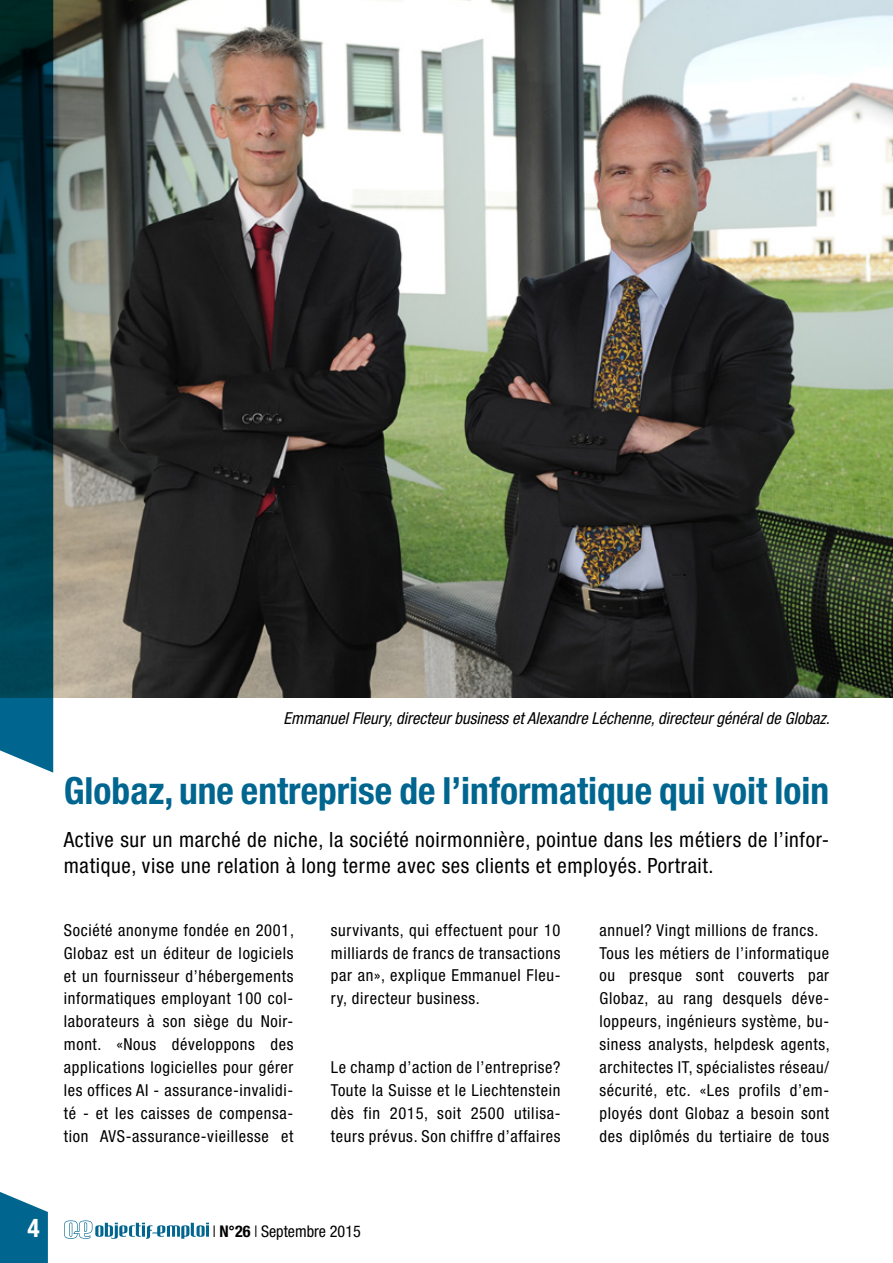
<style>
.page{position:relative;width:893px;height:1263px;background:#fff}
.page>*{position:absolute;margin:0;border:0;box-sizing:border-box;transform-origin:0 0}
.t1{font:700 condensed 37.5px "Helvetica Neue LT";color:#006690}
.t2{font:700 condensed 25.5px "Helvetica Neue LT";color:#fff}
.t3{font:condensed 21px/25.2px "Helvetica Neue LT";letter-spacing:.03em;color:#000}
.t4{font:condensed 16.5px/22.8px "Helvetica Neue LT";letter-spacing:.04em;color:#000;text-align:justify}
.t5{font:italic condensed 16.5px "Helvetica Neue LT";color:#000}
.t6{font:condensed 16.2px "Helvetica Neue LT";color:#000}
.s1{font-weight:300}
.s2{font-weight:700}
</style>
<div class="page">
<img style="left:53px;top:0;width:840px;height:697px">
<svg style="left:0;top:1192px;width:48px;height:71px;background:#247b9f"></svg>
<svg style="left:0;top:0;width:53px;height:773px;background:#033645"></svg>
<svg style="left:64px;top:1220px;width:144px;height:19px"></svg>
<p class="t5" style="left:284px;top:708px;width:548px">Emmanuel Fleury, directeur business et Alexandre Léchenne, directeur général de Globaz.</p>
<h1 class="t1" style="left:64px;top:768px;width:767px">Globaz, une entreprise de l’informatique qui voit loin</h1>
<p class="t3" style="left:64px;top:827px;width:767px">Active sur un marché de niche, la société noirmonnière, pointue dans les métiers de l’infor&shy;matique, vise une relation à long terme avec ses clients et employés. Portrait.</p>
<p class="t4" style="left:64px;top:918px;width:232px">Société anonyme fondée en 2001, Globaz est un éditeur de logiciels et un fournisseur d’hébergements informatiques employant 100 col&shy;laborateurs à son siège du Noir&shy;mont. «Nous développons des applications logicielles pour gérer les offices AI - assurance-invalidi&shy;té - et les caisses de compensa&shy;tion AVS-assurance-vieillesse et</p>
<p class="t4" style="left:331px;top:918px;width:231px">survivants, qui effectuent pour 10 milliards de francs de transactions par an», explique Emmanuel Fleu&shy;ry, directeur business.</p>
<p class="t4" style="left:331px;top:1056px;width:231px">Le champ d’action de l’entreprise?<br>Toute la Suisse et le Liechtenstein dès fin 2015, soit 2500 utilisa&shy;teurs prévus. Son chiffre d’affaires</p>
<p class="t4" style="left:600px;top:918px;width:232px;text-align:left">annuel? Vingt millions de francs.<br>Tous les métiers de l’informatique ou presque sont couverts par Globaz, au rang desquels déve&shy;loppeurs, ingénieurs système, bu&shy;siness analysts, helpdesk agents, architectes IT, spécialistes réseau/ sécurité, etc. «Les profils d’em&shy;ployés dont Globaz a besoin sont des diplômés du tertiaire de tous</p>
<h2 class="t2" style="left:28px;top:1213px;width:14px">4</h2>
<p class="t6" style="left:213px;top:1221px;width:150px"><span class="s1">I</span> <span class="s2">N°26</span> <span class="s1">I</span> Septembre 2015</p>
</div>
